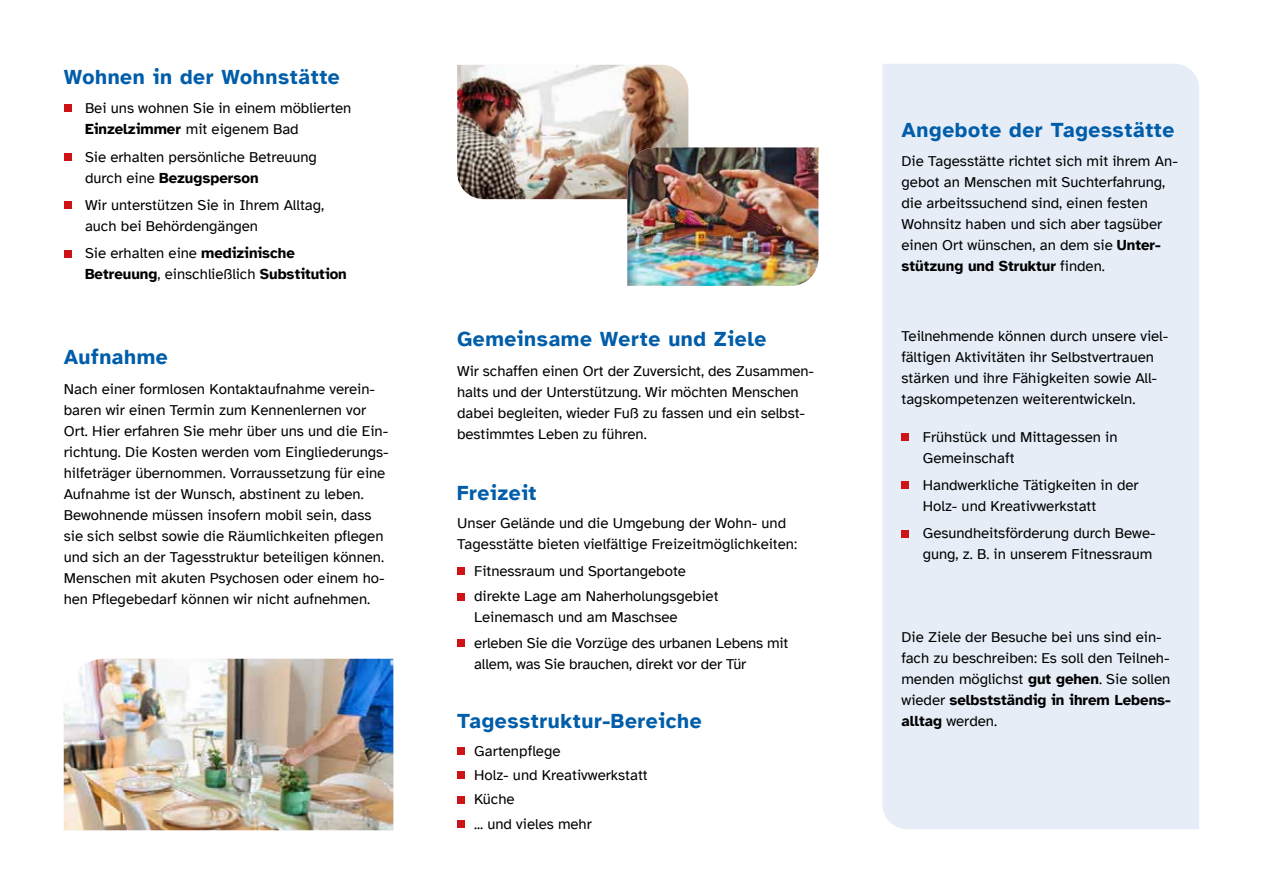
<style>
.page{position:relative;width:1263px;height:893px;background:#fff}
.page>*{position:absolute;margin:0;border:0;box-sizing:border-box;transform-origin:0 0}
.t1{font:700 21px "Atkinson Hyperlegible";letter-spacing:.03em;color:#005da9}
.t2{font:15px/21px "Atkinson Hyperlegible";color:#000}
.t3{font:700 15px/21px "Atkinson Hyperlegible";color:#000}
.s1{font-weight:700}
.s2{font-weight:400}
</style>
<div class="page">
<div style="left:882px;top:64px;width:317px;height:765px;background:#e6edf7"></div>
<div style="left:457px;top:568px;width:8px;height:7px;background:#cd1316"></div>
<div style="left:457px;top:593px;width:8px;height:7px;background:#cd1316"></div>
<div style="left:457px;top:639px;width:8px;height:8px;background:#cd1316"></div>
<div style="left:457px;top:747px;width:8px;height:8px;background:#cd1316"></div>
<div style="left:457px;top:771px;width:8px;height:8px;background:#cd1316"></div>
<div style="left:457px;top:796px;width:8px;height:7px;background:#cd1316"></div>
<div style="left:457px;top:820px;width:8px;height:8px;background:#cd1316"></div>
<div style="left:901px;top:433px;width:8px;height:7px;background:#cd1316"></div>
<div style="left:901px;top:481px;width:8px;height:8px;background:#cd1316"></div>
<div style="left:901px;top:530px;width:8px;height:7px;background:#cd1316"></div>
<div style="left:64px;top:105px;width:7px;height:7px;background:#cd1316"></div>
<div style="left:64px;top:153px;width:7px;height:8px;background:#cd1316"></div>
<div style="left:64px;top:201px;width:7px;height:8px;background:#cd1316"></div>
<div style="left:64px;top:250px;width:7px;height:7px;background:#cd1316"></div>
<img style="left:64px;top:659px;width:329px;height:171px">
<img style="left:457px;top:64px;width:232px;height:136px">
<img style="left:627px;top:147px;width:191px;height:139px">
<h1 class="t1" style="left:64px;top:65px;width:278px">Wohnen in der Wohnstätte</h1>
<h1 class="t1" style="left:64px;top:65px;width:278px">Wohnen in der Wohnstätte</h1>
<p class="t2" style="left:85px;top:99px;width:268px">Bei uns wohnen Sie in einem möblierten<br><span class="s1">Einzelzimmer</span> mit eigenem Bad</p>
<p class="t2" style="left:85px;top:147px;width:233px">Sie erhalten persönliche Betreuung durch eine <span class="s1">Bezugsperson</span></p>
<p class="t2" style="left:85px;top:196px;width:241px">Wir unterstützen Sie in Ihrem Alltag, auch bei Behördengängen</p>
<p class="t3" style="left:85px;top:244px;width:263px"><span class="s2">Sie erhalten eine</span> medizinische<br>Betreuung<span class="s2">, einschließlich</span> Substitution</p>
<p class="t2" style="left:85px;top:147px;width:233px">Sie erhalten persönliche Betreuung durch eine <span class="s1">Bezugsperson</span></p>
<p class="t2" style="left:85px;top:196px;width:241px">Wir unterstützen Sie in Ihrem Alltag, auch bei Behördengängen</p>
<p class="t3" style="left:85px;top:244px;width:263px"><span class="s2">Sie erhalten eine</span> medizinische<br>Betreuung<span class="s2">, einschließlich</span> Substitution</p>
<h1 class="t1" style="left:64px;top:346px;width:106px">Aufnahme</h1>
<p class="t2" style="left:64px;top:379px;width:326px">Nach einer formlosen Kontaktaufnahme verein&shy;baren wir einen Termin zum Kennenlernen vor Ort. Hier erfahren Sie mehr über uns und die Ein&shy;richtung. Die Kosten werden vom Eingliederungs&shy;hilfeträger übernommen. Vorraussetzung für eine Aufnahme ist der Wunsch, abstinent zu leben.<br>Bewohnende müssen insofern mobil sein, dass sie sich selbst sowie die Räumlichkeiten pflegen und sich an der Tagesstruktur beteiligen können.<br>Menschen mit akuten Psychosen oder einem ho&shy;hen Pflegebedarf können wir nicht aufnehmen.</p>
<h1 class="t1" style="left:457px;top:328px;width:311px">Gemeinsame Werte und Ziele</h1>
<p class="t2" style="left:457px;top:362px;width:358px">Wir schaffen einen Ort der Zuversicht, des Zusammen&shy;halts und der Unterstützung. Wir möchten Menschen dabei begleiten, wieder Fuß zu fassen und ein selbst&shy;bestimmtes Leben zu führen.</p>
<h1 class="t1" style="left:457px;top:482px;width:81px">Freizeit</h1>
<p class="t2" style="left:457px;top:514px;width:341px">Unser Gelände und die Umgebung der Wohn- und<br>Tagesstätte bieten vielfältige Freizeitmöglichkeiten:</p>
<p class="t2" style="left:474px;top:560px;width:246px;line-height:25.2px">Fitnessraum und Sportangebote direkte Lage am Naherholungsgebiet</p>
<p class="t2" style="left:474px;top:606px;width:316px;line-height:25.2px">Leinemasch und am Maschsee<br>erleben Sie die Vorzüge des urbanen Lebens mit</p>
<p class="t2" style="left:474px;top:654px;width:274px">allem, was Sie brauchen, direkt vor der Tür</p>
<p class="t2" style="left:457px;top:514px;width:341px">Unser Gelände und die Umgebung der Wohn- und<br>Tagesstätte bieten vielfältige Freizeitmöglichkeiten:</p>
<p class="t2" style="left:474px;top:562px;width:213px">Fitnessraum und Sportangebote</p>
<p class="t2" style="left:474px;top:633px;width:316px">erleben Sie die Vorzüge des urbanen Lebens mit allem, was Sie brauchen, direkt vor der Tür</p>
<h1 class="t1" style="left:457px;top:710px;width:246px">Tagesstruktur-Bereiche</h1>
<p class="t2" style="left:474px;top:740px;width:175px;line-height:24.5px">Gartenpflege<br>Holz- und Kreativwerkstatt<br>Küche<br>... und vieles mehr</p>
<p class="t2" style="left:474px;top:740px;width:175px;line-height:24.5px">Gartenpflege<br>Holz- und Kreativwerkstatt<br>Küche</p>
<h1 class="t1" style="left:901px;top:118px;width:274px">Angebote der Tagesstätte</h1>
<p class="t2" style="left:901px;top:152px;width:278px">Die Tagesstätte richtet sich mit ihrem An&shy;gebot an Menschen mit Suchterfahrung, die arbeitssuchend sind, einen festen Wohnsitz haben und sich aber tagsüber einen Ort wünschen, an dem sie <span class="s1">Unter&shy;stützung und Struktur</span> finden.</p>
<p class="t2" style="left:901px;top:326px;width:268px">Teilnehmende können durch unsere viel&shy;fältigen Aktivitäten ihr Selbstvertrauen stärken und ihre Fähigkeiten sowie All&shy;tagskompetenzen weiterentwickeln.</p>
<p class="t2" style="left:923px;top:427px;width:196px">Frühstück und Mittagessen in<br>Gemeinschaft</p>
<p class="t2" style="left:923px;top:476px;width:217px">Handwerkliche Tätigkeiten in der<br>Holz- und Kreativwerkstatt</p>
<p class="t2" style="left:923px;top:524px;width:234px">Gesundheitsförderung durch Bewe&shy;gung, z. B. in unserem Fitnessraum</p>
<p class="t2" style="left:901px;top:627px;width:271px">Die Ziele der Besuche bei uns sind ein&shy;fach zu beschreiben: Es soll den Teilneh&shy;menden möglichst <span class="s1">gut gehen</span>. Sie sollen wieder <span class="s1">selbstständig in ihrem Lebens&shy;alltag</span> werden.</p>
<p class="t2" style="left:901px;top:627px;width:271px">Die Ziele der Besuche bei uns sind ein&shy;fach zu beschreiben: Es soll den Teilneh&shy;menden möglichst <span class="s1">gut gehen</span>. Sie sollen wieder <span class="s1">selbstständig in ihrem Lebens&shy;alltag</span> werden.</p>
</div>
